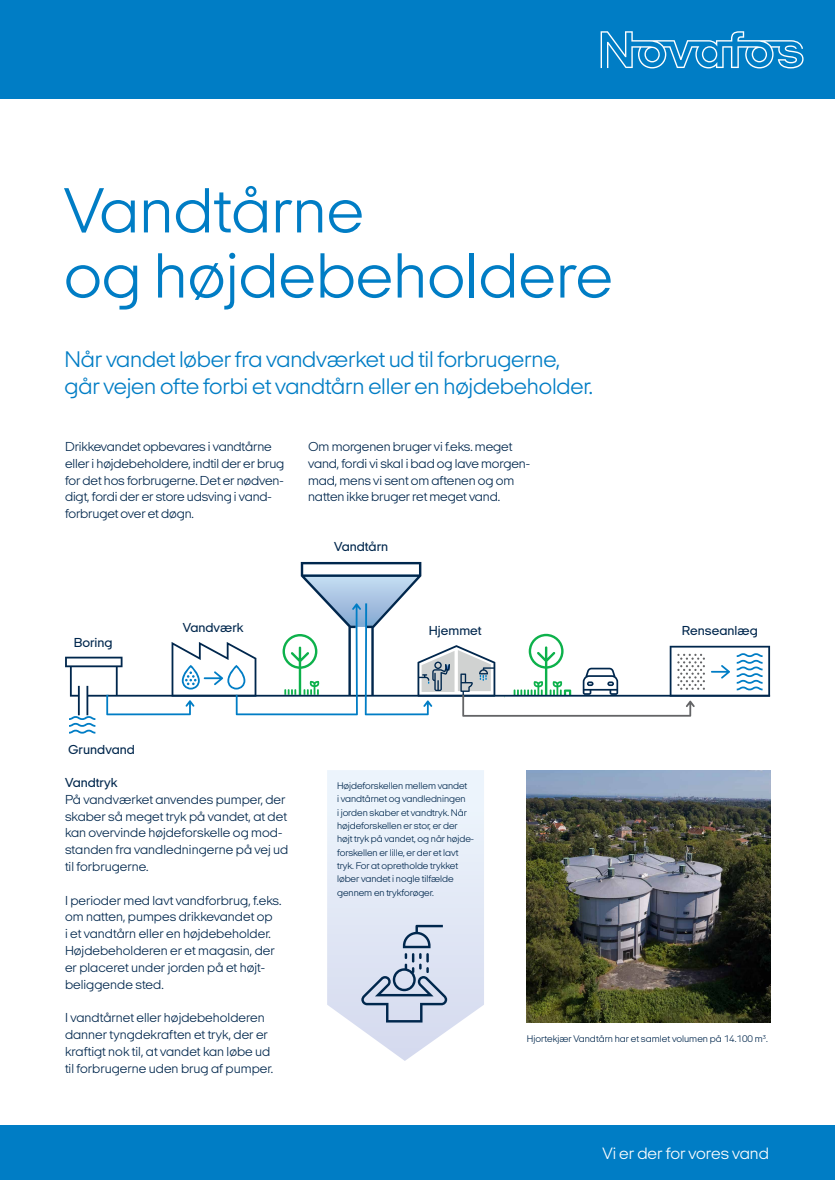
<style>
.page{position:relative;width:835px;height:1180px;background:#fff}
.page>*{position:absolute;margin:0;border:0;box-sizing:border-box;transform-origin:0 0}
.t1{font:300 65.1px/65.1px "Italian Plate No 2 Expanded";color:#007dc5}
.t2{font:300 23.1px/26.6px "Italian Plate No 2 Expanded";letter-spacing:-.01em;color:#007dc5}
.t3{font:300 16.8px "Italian Plate No 2 Expanded";color:#fff}
.t4{font:300 13.3px/16.8px "Italian Plate No 2 Expanded";color:#00274d}
.t5{font:500 13.3px "Italian Plate No 2 Expanded";color:#00274d}
.t6{font:300 9.8px/13.3px "Italian Plate No 2 Expanded";letter-spacing:-.005em;color:#00274d}
</style>
<div class="page">
<div style="left:0;top:0;width:834px;height:98px;background:#007dc5"></div>
<svg style="left:600px;top:31px;width:203px;height:37px"></svg>
<div style="left:0;top:1125px;width:834px;height:55px;background:#007dc5"></div>
<svg style="left:65px;top:656px;width:705px;height:59px"></svg>
<svg style="left:69px;top:716px;width:26px;height:17px"></svg>
<svg style="left:106px;top:562px;width:663px;height:155px"></svg>
<img style="left:527px;top:770px;width:243px;height:252px">
<svg style="left:327px;top:770px;width:157px;height:291px;background:#e7edf7"></svg>
<svg style="left:361px;top:925px;width:86px;height:97px;background:#bcc6da"></svg>
<h1 class="t1" style="left:64px;top:178px;width:550px">Vandtårne<br>og højdebeholdere</h1>
<h2 class="t2" style="left:64px;top:346px;width:530px">Når vandet løber fra vandværket ud til forbrugerne, går vejen ofte forbi et vandtårn eller en højdebeholder.</h2>
<p class="t4" style="left:65px;top:438px;width:221px">Drikkevandet opbevares i vandtårne eller i højdebeholdere, indtil der er brug for det hos forbrugerne. Det er nødven&shy;digt, fordi der er store udsving i vand&shy;forbruget over et døgn.</p>
<p class="t4" style="left:308px;top:438px;width:223px">Om morgenen bruger vi f.eks. meget vand, fordi vi skal i bad og lave morgen&shy;mad, mens vi sent om aftenen og om natten ikke bruger ret meget vand.</p>
<p class="t5" style="left:334px;top:540px;width:56px">Vandtårn</p>
<p class="t5" style="left:74px;top:635px;width:40px">Boring</p>
<p class="t5" style="left:183px;top:620px;width:62px">Vandværk</p>
<p class="t5" style="left:681px;top:624px;width:77px">Renseanlæg</p>
<p class="t5" style="left:429px;top:623px;width:54px">Hjemmet</p>
<p class="t5" style="left:68px;top:742px;width:68px">Grundvand</p>
<p class="t5" style="left:65px;top:775px;width:54px">Vandtryk</p>
<p class="t4" style="left:65px;top:791px;width:225px">På vandværket anvendes pumper, der skaber så meget tryk på vandet, at det kan overvinde højdeforskelle og mod&shy;standen fra vandledningerne på vej ud til forbrugerne.</p>
<p class="t4" style="left:65px;top:891px;width:218px">I perioder med lavt vandforbrug, f.eks. om natten, pumpes drikkevandet op<br>i et vandtårn eller en højdebeholder.<br>Højdebeholderen er et magasin, der er placeret under jorden på et højt&shy;beliggende sted.</p>
<p class="t4" style="left:65px;top:1009px;width:209px">I vandtårnet eller højdebeholderen danner tyngdekraften et tryk, der er kraftigt nok til, at vandet kan løbe ud til forbrugerne uden brug af pumper.</p>
<p class="t6" style="left:337px;top:779px;width:138px">Højdeforskellen mellem vandet<br>i vandtårnet og vandledningen<br>i jorden skaber et vandtryk. Når højdeforskellen er stor, er der højt tryk på vandet, og når højde&shy;forskellen er lille, er der et lavt tryk. For at opretholde trykket løber vandet i nogle tilfælde gennem en trykforøger.</p>
<p class="t6" style="left:526px;top:1032px;width:242px">Hjortekjær Vandtårn har et samlet volumen på 14.100 m<sup>3</sup>.</p>
<p class="t3" style="left:602px;top:1144px;width:168px">Vi er der for vores vand</p>
</div>
